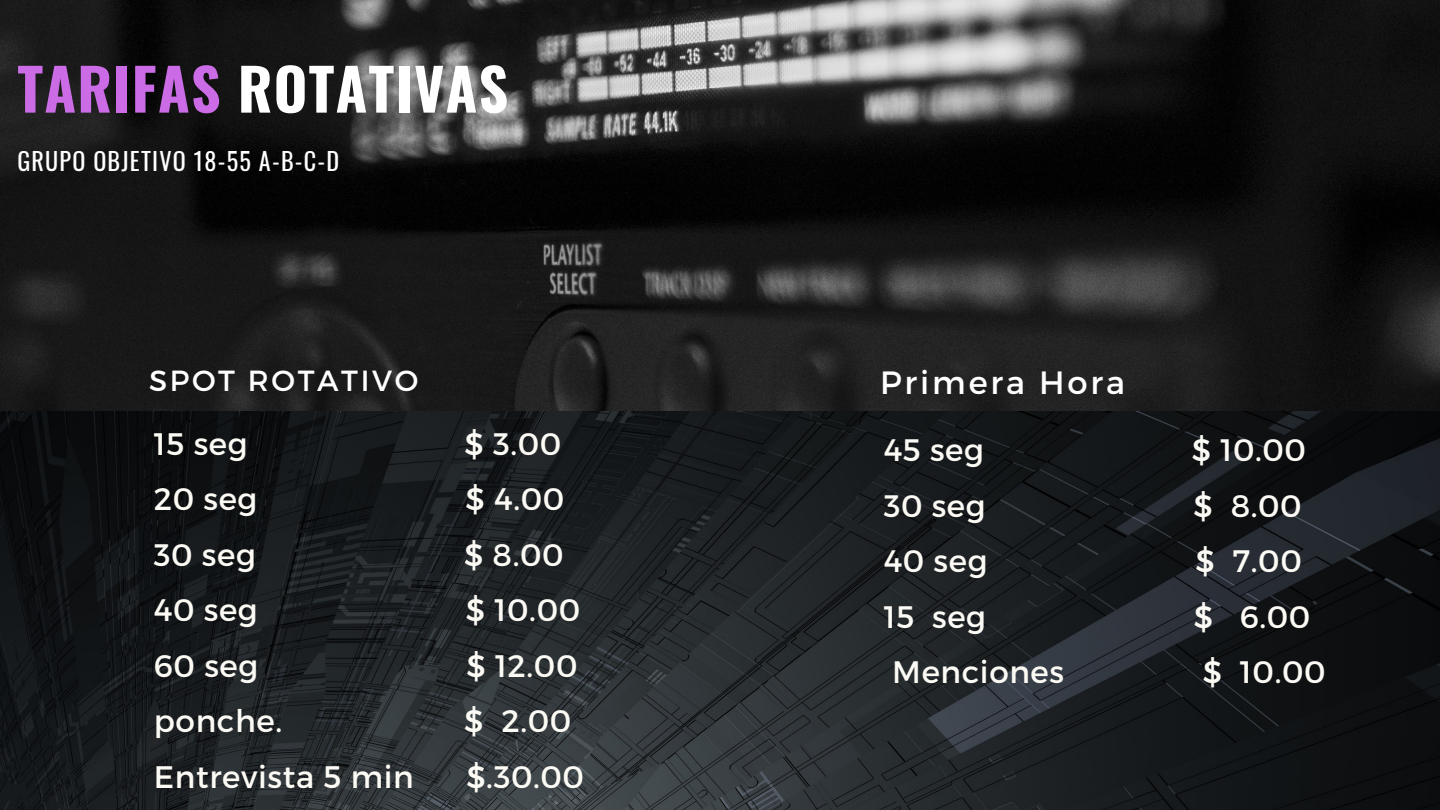
<style>
.page{position:relative;width:1440px;height:810px;background:#fff}
.page>*{position:absolute;margin:0;border:0;box-sizing:border-box;transform-origin:0 0}
.t1{font:700 57.8px "Oswald";letter-spacing:.02em;color:#fff}
.t2{font:32.2px "Montserrat";letter-spacing:.09em;color:#fff}
.t3{font:31.1px "Montserrat";letter-spacing:.02em;color:#fcfaf4}
.t4{font:29.1px "Montserrat";letter-spacing:.09em;color:#fff}
.t5{font:24.2px "Oswald";letter-spacing:.05em;color:#fff}
.s1{color:#cb6ce6}
</style>
<div class="page">
<img style="left:0;top:0;width:1440px;height:411px">
<img style="left:0;top:411px;width:1440px;height:399px">
<h1 class="t1" style="left:17px;top:44px;width:492px"><span class="s1">TARIFAS</span> ROTATIVAS</h1>
<p class="t5" style="left:17px;top:143px;width:323px">GRUPO OBJETIVO 18-55 A-B-C-D</p>
<p class="t4" style="left:149px;top:362px;width:271px">SPOT ROTATIVO</p>
<p class="t3" style="left:154px;top:423px;width:95px">15 seg</p>
<p class="t3" style="left:464px;top:423px;width:98px">$ 3.00</p>
<p class="t3" style="left:154px;top:479px;width:105px">20 seg</p>
<p class="t3" style="left:466px;top:479px;width:100px">$ 4.00</p>
<p class="t3" style="left:154px;top:534px;width:104px">30 seg</p>
<p class="t3" style="left:464px;top:534px;width:101px">$ 8.00</p>
<p class="t3" style="left:154px;top:590px;width:106px">40 seg</p>
<p class="t3" style="left:466px;top:590px;width:116px">$ 10.00</p>
<p class="t3" style="left:154px;top:645px;width:106px">60 seg</p>
<p class="t3" style="left:466px;top:645px;width:113px">$ 12.00</p>
<p class="t3" style="left:154px;top:701px;width:130px">ponche.</p>
<p class="t3" style="left:464px;top:701px;width:109px">$ 2.00</p>
<p class="t3" style="left:154px;top:756px;width:262px">Entrevista 5 min</p>
<p class="t3" style="left:466px;top:756px;width:119px">$.30.00</p>
<p class="t2" style="left:880px;top:362px;width:246px">Primera Hora</p>
<p class="t3" style="left:884px;top:430px;width:102px">45 seg</p>
<p class="t3" style="left:1192px;top:430px;width:116px">$ 10.00</p>
<p class="t3" style="left:884px;top:485px;width:104px">30 seg</p>
<p class="t3" style="left:1194px;top:485px;width:110px">$ 8.00</p>
<p class="t3" style="left:884px;top:541px;width:105px">40 seg</p>
<p class="t3" style="left:1195px;top:541px;width:108px">$ 7.00</p>
<p class="t3" style="left:884px;top:596px;width:104px">15 seg</p>
<p class="t3" style="left:1194px;top:596px;width:118px">$ 6.00</p>
<p class="t3" style="left:892px;top:652px;width:173px">Menciones</p>
<p class="t3" style="left:1203px;top:652px;width:124px">$ 10.00</p>
</div>
